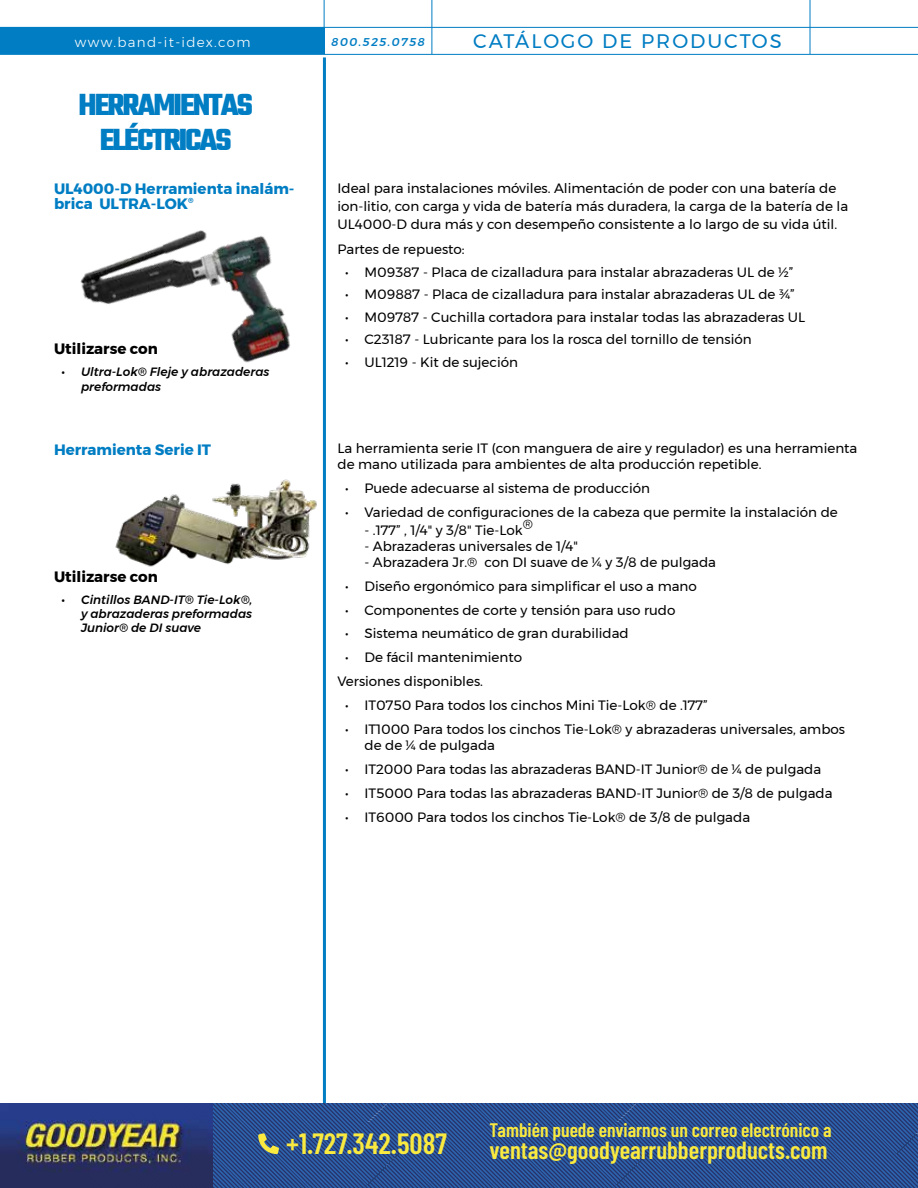
<style>
.page{position:relative;width:918px;height:1188px;background:#fff}
.page>*{position:absolute;margin:0;border:0;box-sizing:border-box;transform-origin:0 0}
.t1{font:700 33px/34.5px "Teko";letter-spacing:-.06em;color:#007dc3;text-align:center}
.t2{font:600 29.25px "Barlow Condensed";color:#faea3f}
.t3{font:600 24.75px "Barlow Condensed";color:#faea3f}
.t4{font:600 19.5px "Barlow Condensed";color:#faea3f}
.t5{font:19.5px "Montserrat";letter-spacing:.1em;color:#007dc3}
.t6{font:700 15px/15px "Montserrat";color:#007dc3}
.t7{font:700 15px "Montserrat";color:#000}
.t8{font:13.5px/18px "Montserrat";color:#000}
.t9{font:300 13.5px "Montserrat";letter-spacing:.1em;color:#fff}
.t10{font:italic 500 12px/14.4px "Montserrat";color:#000}
.t11{font:italic 500 11.25px "Montserrat";letter-spacing:.1em;color:#007dc3}
</style>
<div class="page">
<hr style="left:0;top:54px;width:918px;height:1px;background:#007dc3">
<div style="left:0;top:27px;width:325px;height:27px;background:#007dc3"></div>
<hr style="left:324px;top:0;width:1px;height:54px;background:#007dc3">
<hr style="left:432px;top:0;width:1px;height:54px;background:#007dc3">
<hr style="left:810px;top:0;width:1px;height:54px;background:#007dc3">
<hr style="left:0;top:27px;width:918px;height:1px;background:#007dc3">
<img style="left:80px;top:173px;width:243px;height:210px">
<img style="left:115px;top:479px;width:202px;height:88px">
<hr style="left:323px;top:57px;width:3px;height:1080px;background:#007dc3">
<svg style="left:213px;top:1103px;width:705px;height:85px"></svg>
<svg style="left:258px;top:1133px;width:21px;height:21px"></svg>
<img style="left:0;top:1103px;width:213px;height:85px">
<p class="t9" style="left:75px;top:32px;width:177px">www.band-it-idex.com</p>
<p class="t11" style="left:331px;top:33px;width:95px">800.525.0758</p>
<h3 class="t5" style="left:473px;top:27px;width:310px">CATÁLOGO DE PRODUCTOS</h3>
<h1 class="t1" style="left:79px;top:90px;width:176px">HERRAMIENTAS<br>ELÉCTRICAS</h1>
<p class="t6" style="left:54px;top:182px;width:242px">UL4000-D Herramienta inalám&shy;brica ULTRA-LOK<sup>®</sup></p>
<p class="t7" style="left:54px;top:337px;width:105px">Utilizarse con</p>
<p class="t10" style="left:81px;top:365px;width:190px;text-indent:-20px">• Ultra-Lok® Fleje y abrazaderas preformadas</p>
<p class="t6" style="left:54px;top:442px;width:159px">Herramienta Serie IT</p>
<p class="t7" style="left:54px;top:564px;width:105px">Utilizarse con</p>
<p class="t10" style="left:81px;top:592px;width:173px;text-align:justify;text-indent:-20px">• Cintillos BAND-IT® Tie-Lok®, y abrazaderas preformadas Junior® de DI suave</p>
<p class="t8" style="left:338px;top:179px;width:512px">Ideal para instalaciones móviles. Alimentación de poder con una batería de ion-litio, con carga y vida de batería más duradera, la carga de la batería de la<br>UL4000-D dura más y con desempeño consistente a lo largo de su vida útil.</p>
<p class="t8" style="left:338px;top:240px;width:129px">Partes de repuesto:</p>
<p class="t8" style="left:345px;top:263px;width:450px">• M09387 - Placa de cizalladura para instalar abrazaderas UL de ½”</p>
<p class="t8" style="left:345px;top:285px;width:451px">• M09887 - Placa de cizalladura para instalar abrazaderas UL de ¾”</p>
<p class="t8" style="left:345px;top:308px;width:462px">• M09787 - Cuchilla cortadora para instalar todas las abrazaderas UL</p>
<p class="t8" style="left:345px;top:330px;width:408px">• C23187 - Lubricante para los la rosca del tornillo de tensión</p>
<p class="t8" style="left:345px;top:353px;width:175px">• UL1219 - Kit de sujeción</p>
<p class="t8" style="left:338px;top:440px;width:521px;line-height:16.2px">La herramienta serie IT (con manguera de aire y regulador) es una herramienta de mano utilizada para ambientes de alta producción repetible.</p>
<p class="t8" style="left:345px;top:479px;width:307px">• Puede adecuarse al sistema de producción</p>
<p class="t8" style="left:345px;top:503px;width:494px">• Variedad de configuraciones de la cabeza que permite la instalación de</p>
<p class="t8" style="left:364px;top:521px;width:170px">- .177” , 1/4" y 3/8" Tie-Lok®</p>
<p class="t8" style="left:364px;top:537px;width:215px">- Abrazaderas universales de 1/4"</p>
<p class="t8" style="left:364px;top:553px;width:353px">- Abrazadera Jr.® con DI suave de ¼ y 3/8 de pulgada</p>
<p class="t8" style="left:345px;top:577px;width:353px">• Diseño ergonómico para simplificar el uso a mano</p>
<p class="t8" style="left:345px;top:601px;width:332px">• Componentes de corte y tensión para uso rudo</p>
<p class="t8" style="left:345px;top:624px;width:285px">• Sistema neumático de gran durabilidad</p>
<p class="t8" style="left:337px;top:645px;width:186px;line-height:23.7px;text-indent:8px">• De fácil mantenimiento<br>Versiones disponibles.</p>
<p class="t8" style="left:345px;top:696px;width:364px">• IT0750 Para todos los cinchos Mini Tie-Lok® de .177”</p>
<p class="t8" style="left:364px;top:721px;width:482px;line-height:16.5px;text-indent:-19px">• IT1000 Para todos los cinchos Tie-Lok® y abrazaderas universales, ambos de de ¼ de pulgada</p>
<p class="t8" style="left:345px;top:760px;width:478px">• IT2000 Para todas las abrazaderas BAND-IT Junior® de ¼ de pulgada</p>
<p class="t8" style="left:345px;top:784px;width:489px">• IT5000 Para todas las abrazaderas BAND-IT Junior® de 3/8 de pulgada</p>
<p class="t8" style="left:345px;top:808px;width:407px">• IT6000 Para todos los cinchos Tie-Lok® de 3/8 de pulgada</p>
<h2 class="t2" style="left:286px;top:1122px;width:162px">+1.727.342.5087</h2>
<h3 class="t4" style="left:490px;top:1116px;width:344px">También puede enviarnos un correo electrónico a</h3>
<h3 class="t3" style="left:490px;top:1132px;width:340px">ventas@goodyearrubberproducts.com</h3>
</div>
